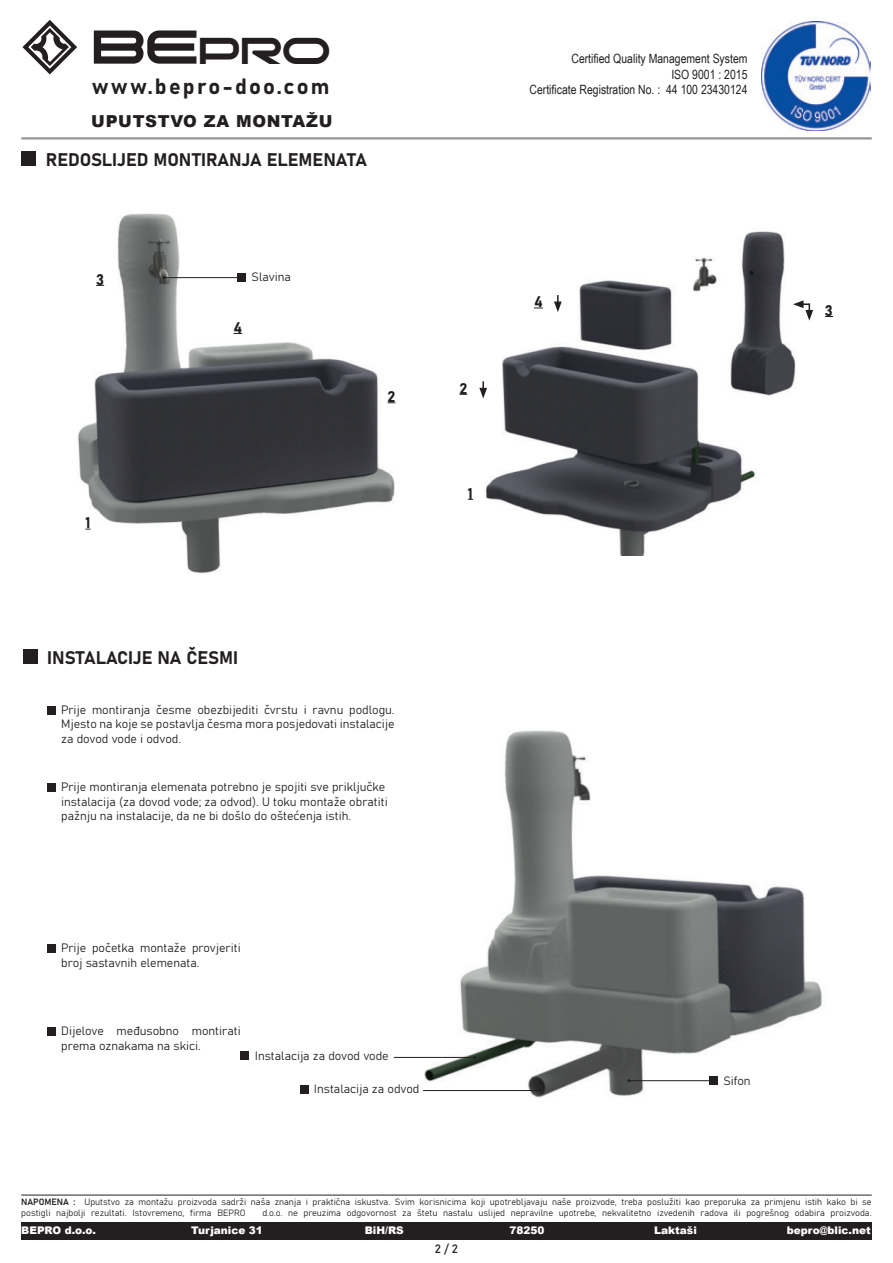
<style>
.page{position:relative;width:893px;height:1263px;background:#fff}
.page>*{position:absolute;margin:0;border:0;box-sizing:border-box;transform-origin:0 0}
.t1{font:47.85px "moonhouse";color:#231f20}
.t2{font:21.9px "Bahnschrift";letter-spacing:.1em;color:#231f20}
.t3{font:18px "Bahnschrift";color:#231f20}
.t4{font:900 16.5px "Arial";letter-spacing:.04em;color:#231f20}
.t5{font:15.3px "Bahnschrift";color:#231f20}
.t6{font:12.75px/15.3px "Arial Narrow";color:#231f20;text-align:right}
.t7{font:12px/14.4px "Bahnschrift";color:#231f20}
.t8{font:900 10.5px "Arial";color:#fff}
.t9{font:9px/10.8px "Bahnschrift";color:#231f20}
.s1{font-size:60.45px}
</style>
<div class="page">
<img style="left:761px;top:21px;width:110px;height:110px">
<svg style="left:22px;top:20px;width:55px;height:54px"></svg>
<div style="left:21px;top:1222px;width:851px;height:17px;background:#231f20"></div>
<hr style="left:21px;top:1195px;width:851px;height:1px;background:#231f20">
<img style="left:424px;top:730px;width:398px;height:368px">
<img style="left:459px;top:231px;width:337px;height:325px">
<hr style="left:21px;top:137px;width:851px;height:3px;background:#949698">
<div style="left:21px;top:151px;width:15px;height:15px;background:#231f20"></div>
<svg style="left:554px;top:295px;width:8px;height:17px"></svg>
<img style="left:78px;top:213px;width:318px;height:361px">
<div style="left:23px;top:649px;width:15px;height:15px;background:#231f20"></div>
<div style="left:47px;top:706px;width:9px;height:8px;background:#231f20"></div>
<div style="left:47px;top:783px;width:9px;height:9px;background:#231f20"></div>
<div style="left:47px;top:944px;width:9px;height:9px;background:#231f20"></div>
<div style="left:47px;top:1027px;width:9px;height:9px;background:#231f20"></div>
<div style="left:241px;top:1052px;width:8px;height:8px;background:#231f20"></div>
<hr style="left:394px;top:1057px;width:81px;height:1px;background:#231f20">
<div style="left:300px;top:1085px;width:8px;height:8px;background:#231f20"></div>
<hr style="left:423px;top:1090px;width:117px;height:1px;background:#231f20">
<div style="left:709px;top:1077px;width:9px;height:8px;background:#231f20"></div>
<hr style="left:629px;top:1080px;width:86px;height:1px;background:#231f20">
<div style="left:238px;top:273px;width:8px;height:9px;background:#231f20"></div>
<hr style="left:164px;top:277px;width:78px;height:1px;background:#231f20">
<svg style="left:793px;top:300px;width:20px;height:21px"></svg>
<svg style="left:479px;top:381px;width:8px;height:17px"></svg>
<h1 class="t1" style="left:94px;top:30px;width:238px"><span class="s1">BE</span>PRO</h1>
<h2 class="t2" style="left:92px;top:69px;width:239px">www.bepro-doo.com</h2>
<h3 class="t4" style="left:91px;top:109px;width:243px">UPUTSTVO ZA MONTAŽU</h3>
<p class="t3" style="left:46px;top:146px;width:323px">REDOSLIJED MONTIRANJA ELEMENATA</p>
<p class="t5" style="left:96px;top:268px;width:10px">3</p>
<p class="t5" style="left:85px;top:511px;width:7px">1</p>
<p class="t7" style="left:252px;top:269px;width:41px">Slavina</p>
<p class="t5" style="left:234px;top:316px;width:10px">4</p>
<p class="t5" style="left:388px;top:385px;width:9px">2</p>
<p class="t3" style="left:47px;top:644px;width:192px">INSTALACIJE NA ČESMI</p>
<p class="t7" style="left:61px;top:701px;width:335px;text-align:justify">Prije montiranja česme obezbijediti čvrstu i ravnu podlogu.<br>Mjesto na koje se postavlja česma mora posjedovati instalacije za dovod vode i odvod.</p>
<p class="t7" style="left:61px;top:779px;width:328px">Prije montiranja elemenata potrebno je spojiti sve priključke instalacija (za dovod vode; za odvod). U toku montaže obratiti pažnju na instalacije, da ne bi došlo do oštećenja istih.</p>
<p class="t5" style="left:459px;top:376px;width:9px">2</p>
<p class="t5" style="left:468px;top:482px;width:7px">1</p>
<p class="t7" style="left:61px;top:940px;width:181px">Prije početka montaže provjeriti broj sastavnih elemenata.</p>
<p class="t7" style="left:61px;top:1023px;width:181px">Dijelove međusobno montirati prema oznakama na skici.</p>
<p class="t7" style="left:255px;top:1047px;width:135px">Instalacija za dovod vode</p>
<p class="t7" style="left:314px;top:1081px;width:107px">Instalacija za odvod</p>
<p class="t6" style="left:530px;top:51px;width:219px">Certified Quality Management System<br>ISO 9001 : 2015<br>Certificate Registration No. : 44 100 23430124</p>
<p class="t5" style="left:534px;top:290px;width:10px">4</p>
<p class="t7" style="left:723px;top:1072px;width:29px">Sifon</p>
<p class="t5" style="left:825px;top:299px;width:10px">3</p>
<p class="t9" style="left:21px;top:1196px;width:852px">NAPOMENA : Uputstvo za montažu proizvoda sadrži naša znanja i praktična iskustva. Svim korisnicima koji upotrebljavaju naše proizvode, treba poslužiti kao preporuka za primjenu istih kako bi se postigli najbolji rezultati. Istovremeno, firma BEPRO</p>
<p class="t9" style="left:262px;top:1207px;width:611px">d.o.o. ne preuzima odgovornost za štetu nastalu uslijed nepravilne upotrebe, nekvalitetno izvedenih radova ili pogrešnog odabira proizvoda.</p>
<p class="t8" style="left:21px;top:1223px;width:76px">BEPRO d.o.o.</p>
<p class="t8" style="left:191px;top:1223px;width:73px">Turjanice 31</p>
<p class="t8" style="left:365px;top:1223px;width:41px">BiH/RS</p>
<p class="t8" style="left:509px;top:1223px;width:37px">78250</p>
<p class="t8" style="left:654px;top:1223px;width:44px">Laktaši</p>
<p class="t8" style="left:787px;top:1223px;width:85px">bepro@blic.net</p>
<p class="t7" style="left:435px;top:1240px;width:25px">2 / 2</p>
</div>
